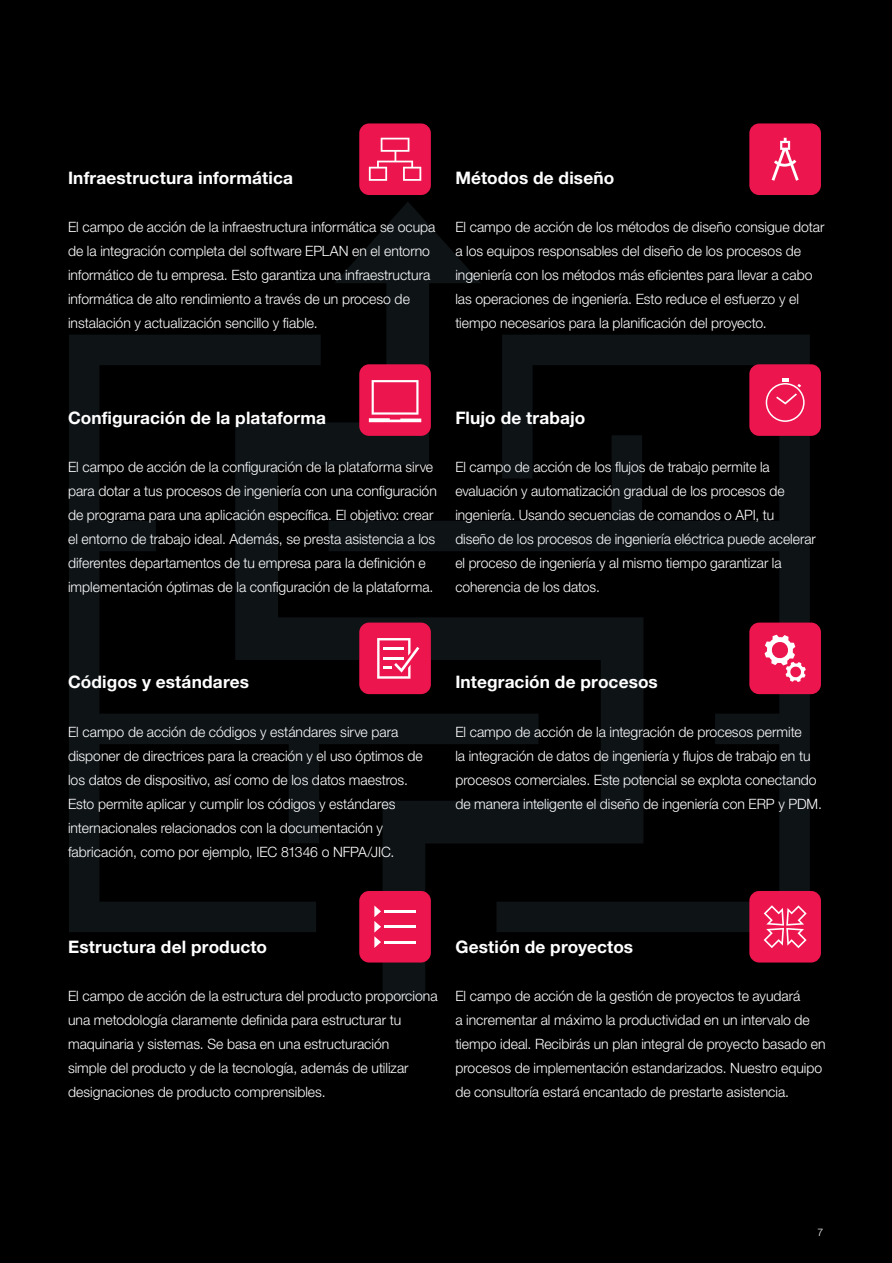
<style>
.page{position:relative;width:892px;height:1263px;background:#fff}
.page>*{position:absolute;margin:0;border:0;box-sizing:border-box;transform-origin:0 0}
.t1{font:700 17.25px "Helvetica Neue LT Pro";letter-spacing:.01em;color:#fff}
.t2{font:300 14.25px/24px "Helvetica Neue LT Pro";color:#fff}
.t3{font:300 10.5px "Helvetica Neue LT Pro";color:#fff}
</style>
<div class="page">
<div style="left:0;top:0;width:891px;height:1263px;background:#000"></div>
<svg style="left:335px;top:202px;width:146px;height:797px"></svg>
<svg style="left:538px;top:335px;width:271px;height:597px"></svg>
<svg style="left:69px;top:335px;width:469px;height:597px"></svg>
<div style="left:359px;top:123px;width:71px;height:72px;background:#ed154e;border-radius:10px"></div>
<svg style="left:369px;top:138px;width:52px;height:43px"></svg>
<div style="left:359px;top:364px;width:71px;height:72px;background:#ed154e;border-radius:10px"></div>
<svg style="left:369px;top:380px;width:52px;height:42px"></svg>
<div style="left:749px;top:123px;width:71px;height:72px;background:#ed154e;border-radius:10px"></div>
<svg style="left:771px;top:138px;width:27px;height:43px"></svg>
<div style="left:749px;top:364px;width:71px;height:72px;background:#ed154e;border-radius:10px"></div>
<svg style="left:765px;top:378px;width:39px;height:44px"></svg>
<div style="left:749px;top:622px;width:71px;height:72px;background:#ed154e;border-radius:10px"></div>
<svg style="left:764px;top:635px;width:41px;height:47px"></svg>
<div style="left:749px;top:891px;width:71px;height:71px;background:#ed154e;border-radius:10px"></div>
<svg style="left:763px;top:905px;width:43px;height:43px"></svg>
<div style="left:359px;top:622px;width:71px;height:72px;background:#ed154e;border-radius:10px"></div>
<svg style="left:377px;top:638px;width:42px;height:41px"></svg>
<div style="left:359px;top:891px;width:71px;height:71px;background:#ed154e;border-radius:10px"></div>
<svg style="left:374px;top:905px;width:7px;height:43px"></svg>
<hr style="left:384px;top:910px;width:31px;height:3px;background:#fff">
<hr style="left:384px;top:925px;width:31px;height:3px;background:#fff">
<hr style="left:384px;top:941px;width:31px;height:2px;background:#fff">
<p class="t1" style="left:68px;top:168px;width:226px">Infraestructura informática</p>
<p class="t2" style="left:68px;top:215px;width:368px">El campo de acción de la infraestructura informática se ocupa de la integración completa del software EPLAN en el entorno informático de tu empresa. Esto garantiza una infraestructura informática de alto rendimiento a través de un proceso de instalación y actualización sencillo y fiable.</p>
<p class="t1" style="left:455px;top:168px;width:160px">Métodos de diseño</p>
<p class="t2" style="left:455px;top:215px;width:370px">El campo de acción de los métodos de diseño consigue dotar a los equipos responsables del diseño de los procesos de ingeniería con los métodos más eficientes para llevar a cabo las operaciones de ingeniería. Esto reduce el esfuerzo y el tiempo necesarios para la planificación del proyecto.</p>
<p class="t1" style="left:68px;top:408px;width:259px">Configuración de la plataforma</p>
<p class="t2" style="left:68px;top:455px;width:370px">El campo de acción de la configuración de la plataforma sirve para dotar a tus procesos de ingeniería con una configuración de programa para una aplicación específica. El objetivo: crear el entorno de trabajo ideal. Además, se presta asistencia a los diferentes departamentos de tu empresa para la definición e implementación óptimas de la configuración de la plataforma.</p>
<p class="t1" style="left:455px;top:408px;width:132px">Flujo de trabajo</p>
<p class="t2" style="left:455px;top:455px;width:362px">El campo de acción de los flujos de trabajo permite la evaluación y automatización gradual de los procesos de ingeniería. Usando secuencias de comandos o API, tu diseño de los procesos de ingeniería eléctrica puede acelerar el proceso de ingeniería y al mismo tiempo garantizar la coherencia de los datos.</p>
<p class="t1" style="left:68px;top:672px;width:182px">Códigos y estándares</p>
<p class="t2" style="left:68px;top:719px;width:356px">El campo de acción de códigos y estándares sirve para disponer de directrices para la creación y el uso óptimos de los datos de dispositivo, así como de los datos maestros.<br>Esto permite aplicar y cumplir los códigos y estándares internacionales relacionados con la documentación y fabricación, como por ejemplo, IEC 81346 o NFPA/JIC.</p>
<p class="t1" style="left:455px;top:672px;width:204px">Integración de procesos</p>
<p class="t2" style="left:455px;top:719px;width:368px">El campo de acción de la integración de procesos permite<br>la integración de datos de ingeniería y flujos de trabajo en tu procesos comerciales. Este potencial se explota conectando de manera inteligente el diseño de ingeniería con ERP y PDM.</p>
<p class="t1" style="left:68px;top:936px;width:200px">Estructura del producto</p>
<p class="t2" style="left:68px;top:983px;width:371px">El campo de acción de la estructura del producto proporciona una metodología claramente definida para estructurar tu maquinaria y sistemas. Se basa en una estructuración<br>simple del producto y de la tecnología, además de utilizar designaciones de producto comprensibles.</p>
<p class="t1" style="left:455px;top:936px;width:179px">Gestión de proyectos</p>
<p class="t2" style="left:455px;top:983px;width:371px">El campo de acción de la gestión de proyectos te ayudará<br>a incrementar al máximo la productividad en un intervalo de tiempo ideal. Recibirás un plan integral de proyecto basado en procesos de implementación estandarizados. Nuestro equipo de consultoría estará encantado de prestarte asistencia.</p>
<p class="t3" style="left:817px;top:1225px;width:7px">7</p>
</div>
